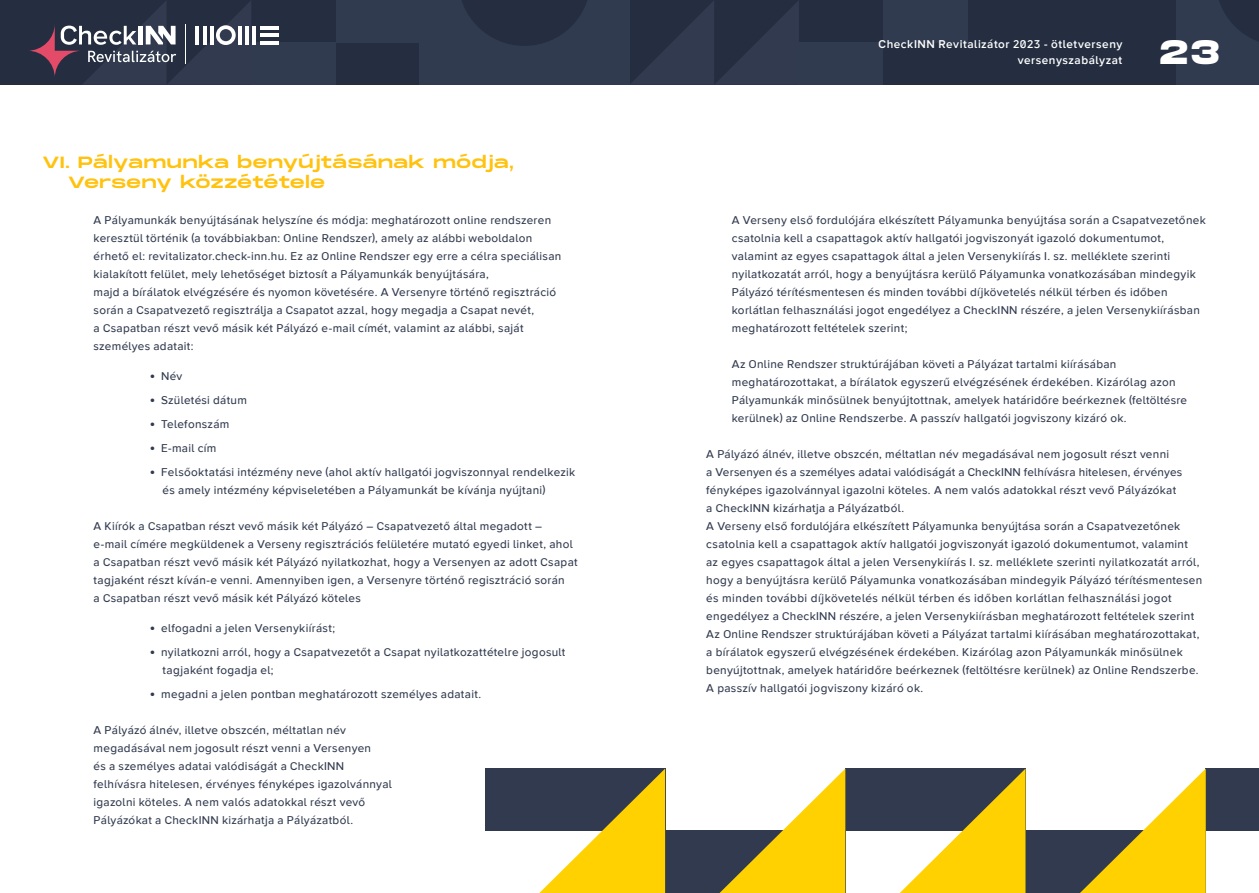
<style>
.page{position:relative;width:1259px;height:893px;background:#fff}
.page>*{position:absolute;margin:0;border:0;box-sizing:border-box;transform-origin:0 0}
.t1{font:700 33.75px "Monument Extended";color:#fff}
.t2{font:16.5px/19.8px "Monument Extended";letter-spacing:.03em;color:#ffc20e}
.t3{font:500 11.7px/18px "Wonder Unit Sans";letter-spacing:.025em;color:#313a4e}
.t4{font:600 11.7px/16.5px "Wonder Unit Sans";letter-spacing:.045em;color:#fff;text-align:right}
.s1{font-size:6px}
</style>
<div class="page">
<div style="left:845px;top:769px;width:180px;height:62px;background:#313a4e"></div>
<div style="left:1205px;top:769px;width:54px;height:62px;background:#313a4e"></div>
<div style="left:485px;top:769px;width:180px;height:62px;background:#313a4e"></div>
<div style="left:665px;top:831px;width:180px;height:62px;background:#313a4e"></div>
<div style="left:1025px;top:831px;width:180px;height:62px;background:#313a4e"></div>
<svg style="left:719px;top:769px;width:126px;height:124px"></svg>
<svg style="left:1080px;top:769px;width:125px;height:124px"></svg>
<svg style="left:900px;top:769px;width:125px;height:124px"></svg>
<svg style="left:539px;top:769px;width:126px;height:124px"></svg>
<div style="left:0;top:0;width:1259px;height:85px;background:#242e40"></div>
<svg style="left:629px;top:0;width:170px;height:85px"></svg>
<div style="left:251px;top:42px;width:85px;height:43px;background:#303b4f"></div>
<div style="left:799px;top:42px;width:84px;height:42px;background:#303b4f"></div>
<div style="left:336px;top:0;width:85px;height:42px;background:#303b4f"></div>
<div style="left:883px;top:0;width:84px;height:42px;background:#303b4f"></div>
<div style="left:419px;top:0;width:210px;height:85px;background:#303b4f"></div>
<div style="left:1176px;top:0;width:83px;height:85px;background:#303b4f"></div>
<svg style="left:462px;top:0;width:125px;height:46px"></svg>
<svg style="left:1219px;top:0;width:40px;height:42px"></svg>
<hr style="left:252px;top:26px;width:4px;height:19px;background:#fff">
<hr style="left:260px;top:41px;width:18px;height:4px;background:#fff">
<hr style="left:260px;top:33px;width:18px;height:4px;background:#fff">
<hr style="left:260px;top:26px;width:18px;height:4px;background:#fff">
<svg style="left:28px;top:1px;width:223px;height:83px"></svg>
<h2 class="t2" style="left:68px;top:152px;width:447px;text-indent:-26px">VI. Pályamunka benyújtásának módja,<br>Verseny közzététele</h2>
<p class="t3" style="left:94px;top:211px;width:469px">A Pályamunkák benyújtásának helyszíne és módja: meghatározott online rendszeren keresztül történik (a továbbiakban: Online Rendszer), amely az alábbi weboldalon érhető el: revitalizator.check-inn.hu. Ez az Online Rendszer egy erre a célra speciálisan kialakított felület, mely lehetőséget biztosít a Pályamunkák benyújtására,<br>majd a bírálatok elvégzésére és nyomon követésére. A Versenyre történő regisztráció során a Csapatvezető regisztrálja a Csapatot azzal, hogy megadja a Csapat nevét,<br>a Csapatban részt vevő másik két Pályázó e-mail címét, valamint az alábbi, saját személyes adatait:</p>
<p class="t3" style="left:151px;top:367px;width:33px"><span class="s1">●</span> Név</p>
<p class="t3" style="left:151px;top:391px;width:98px"><span class="s1">●</span> Születési dátum</p>
<p class="t3" style="left:151px;top:415px;width:80px"><span class="s1">●</span> Telefonszám</p>
<p class="t3" style="left:151px;top:439px;width:67px"><span class="s1">●</span> E-mail cím</p>
<p class="t3" style="left:163px;top:463px;width:414px;text-indent:-12px"><span class="s1">●</span> Felsőoktatási intézmény neve (ahol aktív hallgatói jogviszonnyal rendelkezik és amely intézmény képviseletében a Pályamunkát be kívánja nyújtani)</p>
<p class="t3" style="left:94px;top:517px;width:486px">A Kiírók a Csapatban részt vevő másik két Pályázó – Csapatvezető által megadott – e-mail címére megküldenek a Verseny regisztrációs felületére mutató egyedi linket, ahol a Csapatban részt vevő másik két Pályázó nyilatkozhat, hogy a Versenyen az adott Csapat tagjaként részt kíván-e venni. Amennyiben igen, a Versenyre történő regisztráció során<br>a Csapatban részt vevő másik két Pályázó köteles</p>
<p class="t3" style="left:151px;top:619px;width:186px"><span class="s1">●</span> elfogadni a jelen Versenykiírást;</p>
<p class="t3" style="left:163px;top:643px;width:404px;text-indent:-12px"><span class="s1">●</span> nyilatkozni arról, hogy a Csapatvezetőt a Csapat nyilatkozattételre jogosult tagjaként fogadja el;</p>
<p class="t3" style="left:151px;top:685px;width:332px"><span class="s1">●</span> megadni a jelen pontban meghatározott személyes adatait.</p>
<p class="t3" style="left:94px;top:721px;width:300px">A Pályázó álnév, illetve obszcén, méltatlan név megadásával nem jogosult részt venni a Versenyen<br>és a személyes adatai valódiságát a CheckINN felhívásra hitelesen, érvényes fényképes igazolvánnyal igazolni köteles. A nem valós adatokkal részt vevő Pályázókat a CheckINN kizárhatja a Pályázatból.</p>
<p class="t4" style="left:878px;top:36px;width:245px">CheckINN Revitalizátor 2023 - ötletverseny versenyszabályzat</p>
<h1 class="t1" style="left:1160px;top:28px;width:61px">23</h1>
<p class="t3" style="left:732px;top:211px;width:475px">A Verseny első fordulójára elkészített Pályamunka benyújtása során a Csapatvezetőnek csatolnia kell a csapattagok aktív hallgatói jogviszonyát igazoló dokumentumot, valamint az egyes csapattagok által a jelen Versenykiírás I. sz. melléklete szerinti nyilatkozatát arról, hogy a benyújtásra kerülő Pályamunka vonatkozásában mindegyik Pályázó térítésmentesen és minden további díjkövetelés nélkül térben és időben korlátlan felhasználási jogot engedélyez a CheckINN részére, a jelen Versenykiírásban meghatározott feltételek szerint;</p>
<p class="t3" style="left:732px;top:355px;width:457px">Az Online Rendszer struktúrájában követi a Pályázat tartalmi kiírásában meghatározottakat, a bírálatok egyszerű elvégzésének érdekében. Kizárólag azon Pályamunkák minősülnek benyújtottnak, amelyek határidőre beérkeznek (feltöltésre kerülnek) az Online Rendszerbe. A passzív hallgatói jogviszony kizáró ok.</p>
<p class="t3" style="left:706px;top:445px;width:497px">A Pályázó álnév, illetve obszcén, méltatlan név megadásával nem jogosult részt venni<br>a Versenyen és a személyes adatai valódiságát a CheckINN felhívásra hitelesen, érvényes fényképes igazolvánnyal igazolni köteles. A nem valós adatokkal részt vevő Pályázókat<br>a CheckINN kizárhatja a Pályázatból.<br>A Verseny első fordulójára elkészített Pályamunka benyújtása során a Csapatvezetőnek csatolnia kell a csapattagok aktív hallgatói jogviszonyát igazoló dokumentumot, valamint az egyes csapattagok által a jelen Versenykiírás I. sz. melléklete szerinti nyilatkozatát arról, hogy a benyújtásra kerülő Pályamunka vonatkozásában mindegyik Pályázó térítésmentesen és minden további díjkövetelés nélkül térben és időben korlátlan felhasználási jogot engedélyez a CheckINN részére, a jelen Versenykiírásban meghatározott feltételek szerint Az Online Rendszer struktúrájában követi a Pályázat tartalmi kiírásában meghatározottakat, a bírálatok egyszerű elvégzésének érdekében. Kizárólag azon Pályamunkák minősülnek benyújtottnak, amelyek határidőre beérkeznek (feltöltésre kerülnek) az Online Rendszerbe.<br>A passzív hallgatói jogviszony kizáró ok.</p>
</div>
